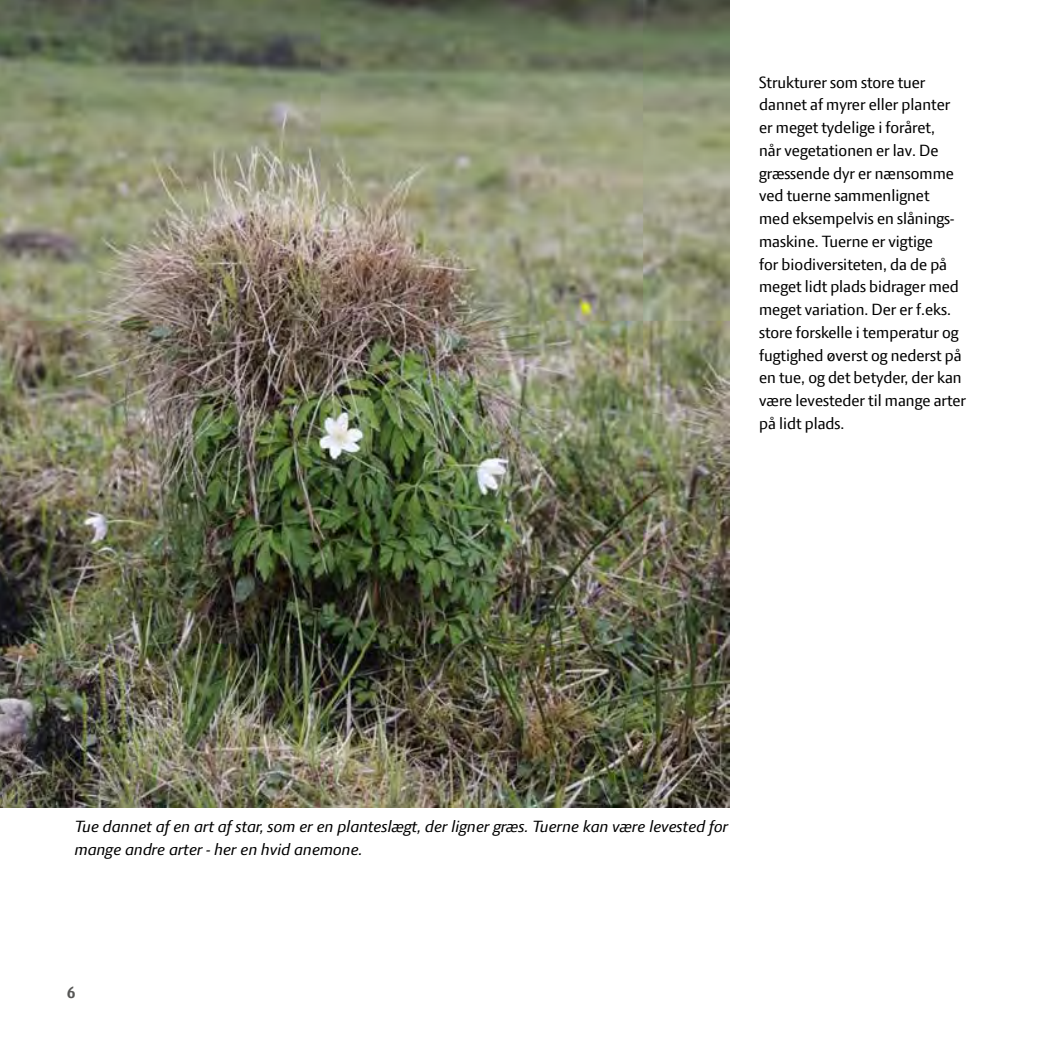
<style>
.page{position:relative;width:1042px;height:1042px;background:#fff}
.page>*{position:absolute;margin:0;border:0;box-sizing:border-box;transform-origin:0 0}
.t1{font:17.5px/22.8px "LF Press Sans";color:#000}
.t2{font:italic 17.5px/22.8px "LF Press Sans";color:#000}
.t3{font:700 17.5px "LF Press Sans";color:#575756}
</style>
<div class="page">
<img style="left:0;top:0;width:729px;height:807px">
<p class="t1" style="left:759px;top:70px;width:208px">Strukturer som store tuer dannet af myrer eller planter er meget tydelige i foråret,<br>når vegetationen er lav. De græssende dyr er nænsomme ved tuerne sammenlignet<br>med eksempelvis en slånings&shy;maskine. Tuerne er vigtige<br>for biodiversiteten, da de på meget lidt plads bidrager med meget variation. Der er f.eks. store forskelle i temperatur og fugtighed øverst og nederst på en tue, og det betyder, der kan være levesteder til mange arter på lidt plads.</p>
<p class="t2" style="left:74px;top:814px;width:655px">Tue dannet af en art af star, som er en planteslægt, der ligner græs. Tuerne kan være levested for mange andre arter - her en hvid anemone.</p>
<p class="t3" style="left:67px;top:982px;width:10px">6</p>
</div>
